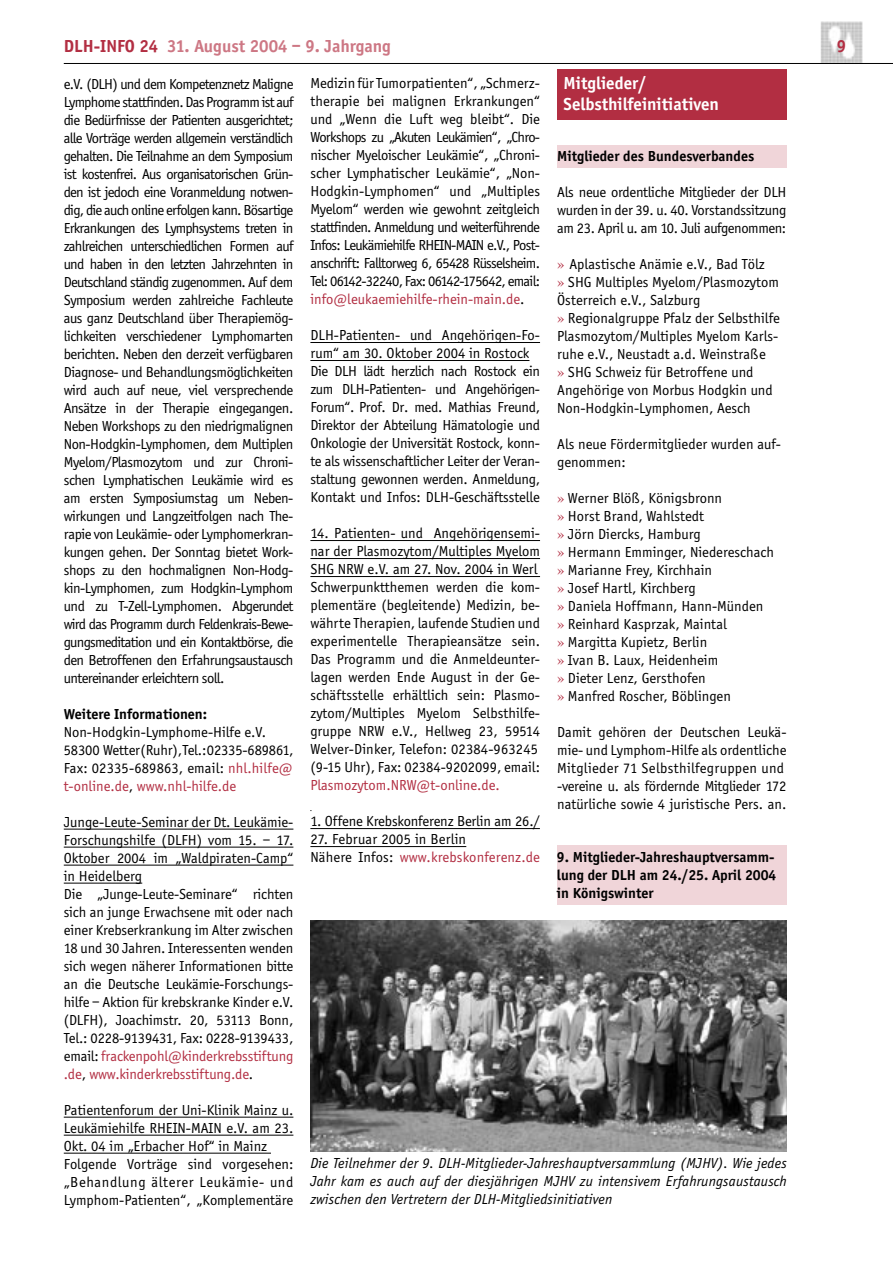
<style>
.page{position:relative;width:893px;height:1263px;background:#fff}
.page>*{position:absolute;margin:0;border:0;box-sizing:border-box;transform-origin:0 0}
.t1{font:700 18px "Officina Sans";color:#cd7784}
.t2{font:700 18px/21px "Officina Sans";color:#fff}
.t3{font:700 18px "Officina Sans";color:#b22e42}
.t4{font:15px/18px "Officina Sans";color:#000}
.t5{font:15px/18px "Officina Sans";letter-spacing:-.02em;color:#000}
.t6{font:italic 15px/18px "Officina Sans";letter-spacing:.01em;color:#000;text-align:justify}
.t7{font:700 15px/18px "Officina Sans";color:#000;text-align:justify}
.t8{font:15px "Officina Sans";color:#b22e42}
.s1{color:#b22e42}
.s2{font-family:"Times";color:#b22e42}
</style>
<div class="page">
<img style="left:820px;top:21px;width:43px;height:42px">
<hr style="left:64px;top:63px;width:829px;height:1px;background:#000">
<div style="left:557px;top:845px;width:229px;height:60px;background:#f0d5d9"></div>
<hr style="left:64px;top:829px;width:229px;height:1px;background:#000">
<hr style="left:64px;top:847px;width:229px;height:1px;background:#000">
<hr style="left:64px;top:865px;width:229px;height:1px;background:#000">
<hr style="left:64px;top:883px;width:78px;height:1px;background:#000">
<hr style="left:64px;top:1117px;width:229px;height:1px;background:#000">
<hr style="left:64px;top:1135px;width:229px;height:1px;background:#000">
<hr style="left:64px;top:1153px;width:207px;height:1px;background:#000">
<hr style="left:310px;top:342px;width:230px;height:1px;background:#000">
<hr style="left:310px;top:360px;width:219px;height:1px;background:#000">
<hr style="left:310px;top:540px;width:230px;height:1px;background:#000">
<hr style="left:310px;top:558px;width:230px;height:1px;background:#000">
<hr style="left:310px;top:576px;width:230px;height:1px;background:#000">
<hr style="left:310px;top:828px;width:230px;height:1px;background:#000">
<hr style="left:310px;top:846px;width:156px;height:1px;background:#000">
<div style="left:557px;top:145px;width:229px;height:23px;background:#f0d5d9"></div>
<div style="left:557px;top:69px;width:230px;height:50px;background:#b22e42"></div>
<img style="left:311px;top:920px;width:476px;height:231px">
<p class="t1" style="left:64px;top:35px;width:329px"><span class="s1">DLH-INFO 24</span> 31. August 2004 – 9. Jahrgang</p>
<p class="t3" style="left:837px;top:36px;width:11px">9</p>
<p class="t4" style="left:64px;top:75px;width:231px;text-align:justify">e.V. (DLH) und dem Kompetenznetz Maligne Lymphome stattfinden. Das Programm ist auf die Bedürfnisse der Patienten ausgerichtet; alle Vorträge werden allgemein verständlich gehalten. Die Teilnahme an dem Symposium ist kostenfrei. Aus organisatorischen Grün&shy;den ist jedoch eine Voranmeldung notwen&shy;dig, die auch online erfolgen kann. Bösartige Erkrankungen des Lymphsystems treten in zahlreichen unterschiedlichen Formen auf und haben in den letzten Jahrzehnten in Deutschland ständig zugenommen. Auf dem Symposium werden zahlreiche Fachleute aus ganz Deutschland über Therapiemög&shy;lichkeiten verschiedener Lymphomarten berichten. Neben den derzeit verfügbaren Diagnose- und Behandlungsmöglichkeiten wird auch auf neue, viel versprechende Ansätze in der Therapie eingegangen.<br>Neben Workshops zu den niedrigmalignen Non-Hodgkin-Lymphomen, dem Multiplen Myelom/Plasmozytom und zur Chroni&shy;schen Lymphatischen Leukämie wird es am ersten Symposiumstag um Neben&shy;wirkungen und Langzeitfolgen nach The&shy;rapie von Leukämie- oder Lymphomerkran&shy;kungen gehen. Der Sonntag bietet Work&shy;shops zu den hochmalignen Non-Hodg&shy;kin-Lymphomen, zum Hodgkin-Lymphom und zu T-Zell-Lymphomen. Abgerundet wird das Programm durch Feldenkrais-Bewe&shy;gungsmeditation und ein Kontaktbörse, die den Betroffenen den Erfahrungsaustausch untereinander erleichtern soll.</p>
<p class="t7" style="left:64px;top:704px;width:145px">Weitere Informationen:</p>
<p class="t4" style="left:64px;top:723px;width:231px">Non-Hodgkin-Lymphome-Hilfe e.V.<br>58300 Wetter (Ruhr), Tel.: 02335-689861, Fax: 02335-689863, email: <span class="s1">nhl.hilfe@ t-online.de</span>, <span class="s1">www.nhl-hilfe.de</span></p>
<p class="t4" style="left:64px;top:813px;width:231px">Junge-Leute-Seminar der Dt. Leukämie-Forschungshilfe (DLFH) vom 15. – 17.<br>Oktober 2004 im „Waldpiraten-Camp“ in Heidelberg<br>Die „Junge-Leute-Seminare“ richten sich an junge Erwachsene mit oder nach einer Krebserkrankung im Alter zwischen 18 und 30 Jahren. Interessenten wenden sich wegen näherer Informationen bitte an die Deutsche Leukämie-Forschungs&shy;hilfe – Aktion für krebskranke Kinder e.V. (DLFH), Joachimstr. 20, 53113 Bonn, Tel.: 0228-9139431, Fax: 0228-9139433, email: <span class="s1">frackenpohl@kinderkrebsstiftung .de</span>, <span class="s1">www.kinderkrebsstiftung.de</span>.</p>
<p class="t4" style="left:64px;top:1101px;width:231px">Patientenforum der Uni-Klinik Mainz u.<br>Leukämiehilfe RHEIN-MAIN e.V. am 23.<br>Okt. 04 im „Erbacher Hof“ in Mainz Folgende Vorträge sind vorgesehen: „Behandlung älterer Leukämie- und Lymphom-Patienten“, „Komplementäre</p>
<p class="t2" style="left:564px;top:72px;width:157px">Mitglieder/<br>Selbsthilfeinitiativen</p>
<p class="t4" style="left:310px;top:74px;width:231px;text-align:justify">Medizin für Tumorpatienten“, „Schmerz&shy;therapie bei malignen Erkrankungen“ und „Wenn die Luft weg bleibt“. Die Workshops zu „Akuten Leukämien“, „Chro&shy;nischer Myeloischer Leukämie“, „Chroni&shy;scher Lymphatischer Leukämie“, „Non-Hodgkin-Lymphomen“ und „Multiples Myelom“ werden wie gewohnt zeitgleich stattfinden. Anmeldung und weiterführende Infos: Leukämiehilfe RHEIN-MAIN e.V., Post&shy;anschrift: Falltorweg 6, 65428 Rüsselsheim.<br>Tel: 06142-32240, Fax: 06142-175642, email: <span class="s1">info@leukaemiehilfe-rhein-main.de</span>.</p>
<p class="t5" style="left:310px;top:326px;width:231px">DLH-Patienten- und Angehörigen-Fo&shy;rum“ am 30. Oktober 2004 in Rostock Die DLH lädt herzlich nach Rostock ein zum DLH-Patienten- und Angehörigen-Forum“. Prof. Dr. med. Mathias Freund, Direktor der Abteilung Hämatologie und Onkologie der Universität Rostock, konn&shy;te als wissenschaftlicher Leiter der Veran&shy;staltung gewonnen werden. Anmeldung, Kontakt und Infos: DLH-Geschäftsstelle</p>
<p class="t4" style="left:310px;top:524px;width:231px">14. Patienten- und Angehörigensemi&shy;nar der Plasmozytom/Multiples Myelom SHG NRW e.V. am 27. Nov. 2004 in Werl Schwerpunktthemen werden die kom&shy;plementäre (begleitende) Medizin, be&shy;währte Therapien, laufende Studien und experimentelle Therapieansätze sein.<br>Das Programm und die Anmeldeunter&shy;lagen werden Ende August in der Ge&shy;schäftsstelle erhältlich sein: Plasmo&shy;zytom/Multiples Myelom Selbsthilfe&shy;gruppe NRW e.V., Hellweg 23, 59514<br>Welver-Dinker, Telefon: 02384-963245 (9-15 Uhr), Fax: 02384-9202099, email:</p>
<p class="t8" style="left:310px;top:777px;width:191px">Plasmozytom.NRW@t-online.de.</p>
<p class="t4" style="left:310px;top:812px;width:231px">1. Offene Krebskonferenz Berlin am 26./</p>
<p class="t4" style="left:310px;top:830px;width:231px">27. Februar 2005 in Berlin<br>Nähere Infos: <span class="s1">www.krebskonferenz.de</span></p>
<p class="t7" style="left:557px;top:147px;width:199px">Mitglieder des Bundesverbandes</p>
<p class="t4" style="left:557px;top:183px;width:231px;text-align:justify">Als neue ordentliche Mitglieder der DLH wurden in der 39. u. 40. Vorstandssitzung am 23. April u. am 10. Juli aufgenommen:</p>
<p class="t4" style="left:557px;top:255px;width:224px"><span class="s2">»</span> Aplastische Anämie e.V., Bad Tölz<br><span class="s2">»</span> SHG Multiples Myelom/Plasmozytom Österreich e.V., Salzburg<br><span class="s2">»</span> Regionalgruppe Pfalz der Selbsthilfe Plasmozytom/Multiples Myelom Karls&shy;ruhe e.V., Neustadt a.d. Weinstraße<br><span class="s2">»</span> SHG Schweiz für Betroffene und Angehörige von Morbus Hodgkin und Non-Hodgkin-Lymphomen, Aesch</p>
<p class="t4" style="left:557px;top:435px;width:225px">Als neue Fördermitglieder wurden auf&shy;genommen:</p>
<p class="t4" style="left:557px;top:489px;width:218px"><span class="s2">»</span> Werner Blöß, Königsbronn<br><span class="s2">»</span> Horst Brand, Wahlstedt<br><span class="s2">»</span> Jörn Diercks, Hamburg<br><span class="s2">»</span> Hermann Emminger, Niedereschach <span class="s2">»</span> Marianne Frey, Kirchhain<br><span class="s2">»</span> Josef Hartl, Kirchberg<br><span class="s2">»</span> Daniela Hoffmann, Hann-Münden <span class="s2">»</span> Reinhard Kasprzak, Maintal<br><span class="s2">»</span> Margitta Kupietz, Berlin<br><span class="s2">»</span> Ivan B. Laux, Heidenheim<br><span class="s2">»</span> Dieter Lenz, Gersthofen<br><span class="s2">»</span> Manfred Roscher, Böblingen</p>
<p class="t4" style="left:557px;top:723px;width:231px">Damit gehören der Deutschen Leukä&shy;mie- und Lymphom-Hilfe als ordentliche Mitglieder 71 Selbsthilfegruppen und -vereine u. als fördernde Mitglieder 172 natürliche sowie 4 juristische Pers. an.</p>
<p class="t7" style="left:557px;top:848px;width:221px">9. Mitglieder-Jahreshauptversamm&shy;lung der DLH am 24./25. April 2004 in Königswinter</p>
<p class="t6" style="left:310px;top:1155px;width:478px">Die Teilnehmer der 9. DLH-Mitglieder-Jahreshauptversammlung (MJHV). Wie jedes Jahr kam es auch auf der diesjährigen MJHV zu intensivem Erfahrungsaustausch zwischen den Vertretern der DLH-Mitgliedsinitiativen</p>
</div>
